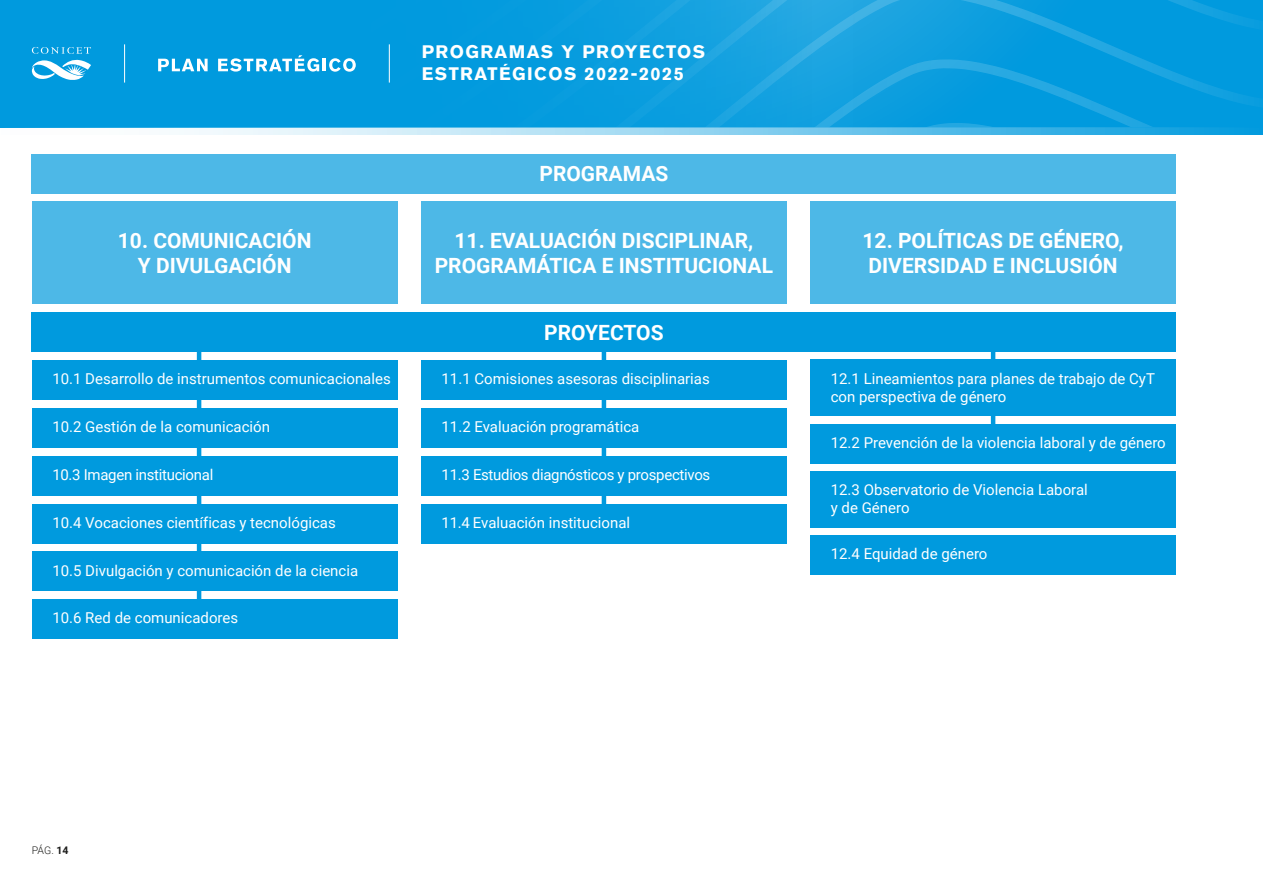
<style>
.page{position:relative;width:1263px;height:893px;background:#fff}
.page>*{position:absolute;margin:0;border:0;box-sizing:border-box;transform-origin:0 0}
.t1{font:700 21px/25.2px "Roboto";color:#fff;text-align:center}
.t2{font:700 18px/21.6px "Akzidenz Grotesk BQ";letter-spacing:.08em;color:#fff}
.t3{font:15px/18px "Roboto";color:#fff}
.t4{font:15px "Roboto";letter-spacing:-.02em;color:#fff}
.t5{font:300 10.5px "Roboto";color:#1d1d1b}
.s1{font-weight:700}
</style>
<div class="page">
<hr style="left:197px;top:351px;width:4px;height:252px;background:#009ade">
<hr style="left:602px;top:351px;width:4px;height:185px;background:#009ade">
<hr style="left:991px;top:351px;width:4px;height:105px;background:#009ade">
<div style="left:32px;top:154px;width:1144px;height:39px;background:#4db8e7"></div>
<div style="left:421px;top:201px;width:366px;height:103px;background:#4db8e7"></div>
<div style="left:32px;top:201px;width:366px;height:103px;background:#4db8e7"></div>
<div style="left:810px;top:201px;width:366px;height:103px;background:#4db8e7"></div>
<div style="left:32px;top:312px;width:1144px;height:39px;background:#009ade"></div>
<div style="left:32px;top:360px;width:366px;height:40px;background:#009ade"></div>
<div style="left:32px;top:408px;width:366px;height:40px;background:#009ade"></div>
<div style="left:32px;top:456px;width:366px;height:40px;background:#009ade"></div>
<div style="left:32px;top:504px;width:366px;height:39px;background:#009ade"></div>
<div style="left:32px;top:552px;width:366px;height:39px;background:#009ade"></div>
<div style="left:32px;top:599px;width:366px;height:40px;background:#009ade"></div>
<div style="left:421px;top:360px;width:366px;height:40px;background:#009ade"></div>
<div style="left:810px;top:424px;width:366px;height:39px;background:#009ade"></div>
<div style="left:810px;top:535px;width:366px;height:39px;background:#009ade"></div>
<div style="left:421px;top:408px;width:366px;height:40px;background:#009ade"></div>
<div style="left:421px;top:456px;width:366px;height:40px;background:#009ade"></div>
<div style="left:421px;top:504px;width:366px;height:39px;background:#009ade"></div>
<div style="left:810px;top:360px;width:366px;height:56px;background:#009ade"></div>
<div style="left:810px;top:471px;width:366px;height:56px;background:#009ade"></div>
<svg style="left:0;top:0;width:1263px;height:127px;background:#089cde"></svg>
<hr style="left:389px;top:44px;width:1px;height:39px;background:#fff">
<svg style="left:158px;top:59px;width:50px;height:12px"></svg>
<svg style="left:218px;top:55px;width:138px;height:17px"></svg>
<svg style="left:32px;top:47px;width:59px;height:33px"></svg>
<hr style="left:124px;top:44px;width:1px;height:39px;background:#fff">
<svg style="left:0;top:127px;width:1263px;height:8px"></svg>
<p class="t2" style="left:422px;top:41px;width:285px">PROGRAMAS Y PROYECTOS<br>ESTRATÉGICOS 2022-2025</p>
<h1 class="t1" style="left:539px;top:161px;width:130px">PROGRAMAS</h1>
<h1 class="t1" style="left:118px;top:227px;width:195px">10. COMUNICACIÓN<br>Y DIVULGACIÓN</h1>
<h1 class="t1" style="left:435px;top:227px;width:340px">11. EVALUACIÓN DISCIPLINAR,<br>PROGRAMÁTICA E INSTITUCIONAL</h1>
<h1 class="t1" style="left:862px;top:227px;width:263px;text-align:left">12. POLÍTICAS DE GÉNERO,<br>DIVERSIDAD E INCLUSIÓN</h1>
<p class="t3" style="left:52px;top:369px;width:340px">10.1 Desarrollo de instrumentos comunicacionales</p>
<p class="t3" style="left:52px;top:417px;width:219px">10.2 Gestión de la comunicación</p>
<p class="t4" style="left:52px;top:464px;width:162px">10.3 Imagen institucional</p>
<p class="t3" style="left:52px;top:513px;width:285px">10.4 Vocaciones científicas y tecnológicas</p>
<p class="t3" style="left:52px;top:561px;width:307px">10.5 Divulgación y comunicación de la ciencia</p>
<p class="t3" style="left:52px;top:608px;width:187px">10.6 Red de comunicadores</p>
<h1 class="t1" style="left:544px;top:319px;width:121px">PROYECTOS</h1>
<p class="t3" style="left:442px;top:369px;width:270px">11.1 Comisiones asesoras disciplinarias</p>
<p class="t3" style="left:442px;top:417px;width:199px">11.2 Evaluación programática</p>
<p class="t4" style="left:442px;top:464px;width:270px">11.3 Estudios diagnósticos y prospectivos</p>
<p class="t3" style="left:442px;top:513px;width:190px">11.4 Evaluación institucional</p>
<p class="t5" style="left:32px;top:843px;width:38px">PÁG. <span class="s1">14</span></p>
<p class="t3" style="left:831px;top:369px;width:326px">12.1 Lineamientos para planes de trabajo de CyT con perspectiva de género</p>
<p class="t3" style="left:831px;top:433px;width:336px">12.2 Prevención de la violencia laboral y de género</p>
<p class="t3" style="left:831px;top:480px;width:259px">12.3 Observatorio de Violencia Laboral y de Género</p>
<p class="t3" style="left:831px;top:544px;width:158px">12.4 Equidad de género</p>
</div>
